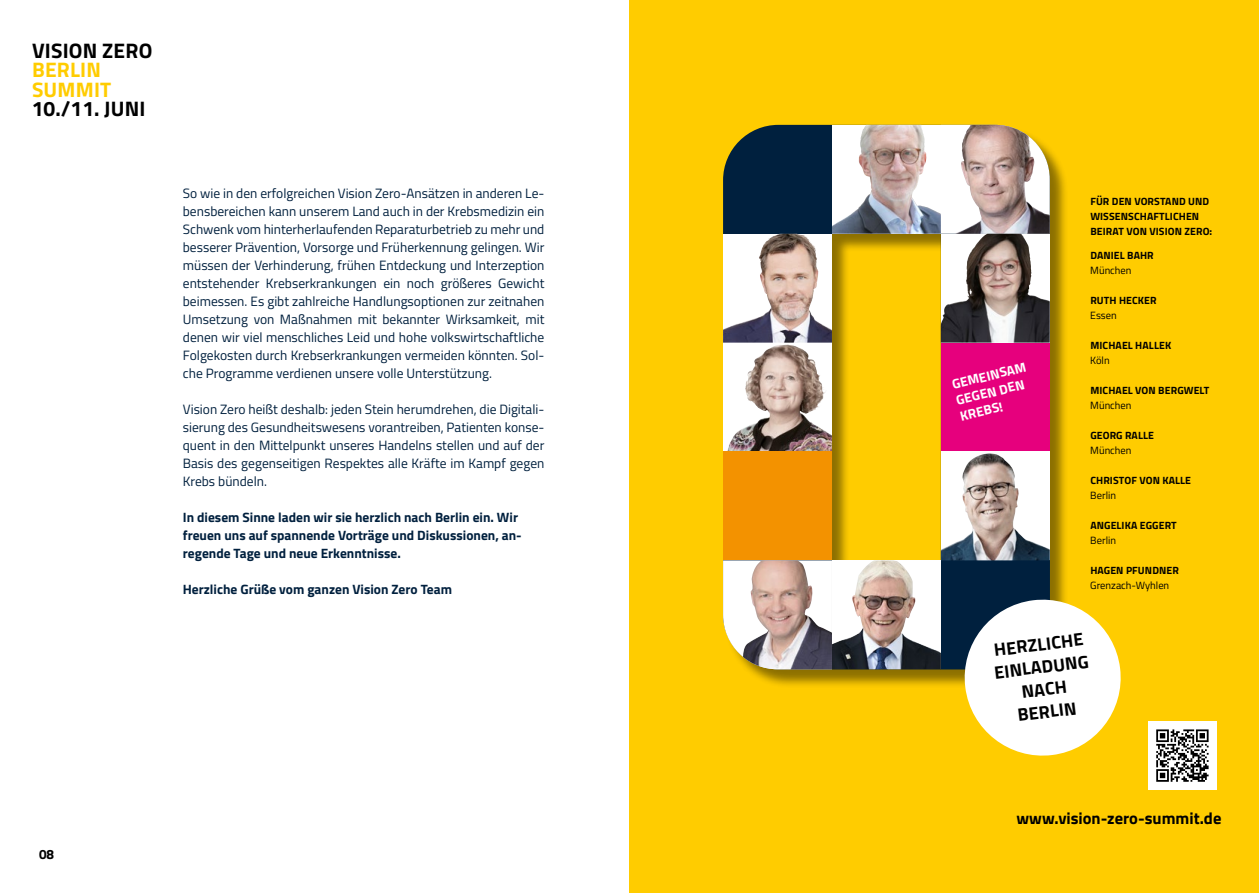
<style>
.page{position:relative;width:1259px;height:893px;background:#fff}
.page>*{position:absolute;margin:0;border:0;box-sizing:border-box;transform-origin:0 0}
.t1{font:700 21px "Titillium Web";letter-spacing:.01em;color:#000}
.t2{font:700 21px/19.5px "Titillium Web";letter-spacing:.01em;color:#fc0}
.t3{font:700 18px/22.5px "Titillium Web";color:#000;text-align:center}
.t4{font:700 16.5px "Titillium Web";color:#000}
.t5{font:13.5px/18px "Titillium Web";color:#00203e;text-align:justify}
.t6{font:700 13.5px/18px "Titillium Web";color:#00203e}
.t7{font:700 13.5px/16.5px "Titillium Web";color:#fff}
.t8{font:700 13.5px "Titillium Web";color:#000}
.t9{font:700 10.5px/15px "Titillium Web";letter-spacing:.01em;color:#000}
.t10{font:10.5px "Titillium Web";color:#000}
</style>
<div class="page">
<div style="left:629px;top:0;width:630px;height:893px;background:#fc0"></div>
<div style="left:1148px;top:722px;width:68px;height:68px;background:#fff"></div>
<svg style="left:1208px;top:729px;width:1px;height:48px"></svg>
<svg style="left:1156px;top:729px;width:52px;height:53px"></svg>
<div style="left:725px;top:127px;width:343px;height:561px;background:#000;opacity:.45"></div>
<svg style="left:723px;top:125px;width:218px;height:435px"></svg>
<svg style="left:941px;top:125px;width:13px;height:109px"></svg>
<img style="left:954px;top:125px;width:95px;height:109px">
<svg style="left:723px;top:343px;width:109px;height:108px;background:#bdb2ad"></svg>
<img style="left:745px;top:344px;width:44px;height:56px">
<svg style="left:723px;top:560px;width:20px;height:109px"></svg>
<img style="left:743px;top:560px;width:89px;height:109px">
<img style="left:723px;top:234px;width:109px;height:109px">
<img style="left:941px;top:234px;width:108px;height:109px">
<div style="left:941px;top:343px;width:108px;height:108px;background:#e6007d"></div>
<div style="left:723px;top:451px;width:109px;height:109px;background:#f39200"></div>
<img style="left:941px;top:453px;width:108px;height:107px">
<img style="left:832px;top:560px;width:109px;height:109px">
<img style="left:832px;top:125px;width:109px;height:109px">
<svg style="left:941px;top:560px;width:180px;height:196px"></svg>
<h1 class="t1" style="left:32px;top:34px;width:122px">VISION ZERO</h1>
<h1 class="t2" style="left:32px;top:59px;width:81px">BERLIN<br>SUMMIT</h1>
<h1 class="t1" style="left:32px;top:93px;width:115px">10./11. JUNI</h1>
<p class="t5" style="left:183px;top:184px;width:363px">So wie in den erfolgreichen Vision Zero-Ansätzen in anderen Le&shy;bensbereichen kann unserem Land auch in der Krebsmedizin ein Schwenk vom hinterherlaufenden Reparaturbetrieb zu mehr und besserer Prävention, Vorsorge und Früherkennung gelingen. Wir müssen der Verhinderung, frühen Entdeckung und Interzeption entstehender Krebserkrankungen ein noch größeres Gewicht beimessen. Es gibt zahlreiche Handlungsoptionen zur zeitnahen Umsetzung von Maßnahmen mit bekannter Wirksamkeit, mit denen wir viel menschliches Leid und hohe volkswirtschaftliche Folgekosten durch Krebserkrankungen vermeiden könnten. Sol&shy;che Programme verdienen unsere volle Unterstützung.</p>
<p class="t5" style="left:183px;top:400px;width:363px">Vision Zero heißt deshalb: jeden Stein herumdrehen, die Digitali&shy;sierung des Gesundheitswesens vorantreiben, Patienten konse&shy;quent in den Mittelpunkt unseres Handelns stellen und auf der Basis des gegenseitigen Respektes alle Kräfte im Kampf gegen Krebs bündeln.</p>
<p class="t6" style="left:183px;top:508px;width:340px">In diesem Sinne laden wir sie herzlich nach Berlin ein. Wir freuen uns auf spannende Vorträge und Diskussionen, an&shy;regende Tage und neue Erkenntnisse.</p>
<p class="t6" style="left:183px;top:580px;width:271px">Herzliche Grüße vom ganzen Vision Zero Team</p>
<p class="t8" style="left:39px;top:844px;width:17px">08</p>
<p class="t7" style="left:950px;top:376px;width:78px;rotate:-14deg">GEMEINSAM<br>GEGEN DEN<br>KREBS!</p>
<p class="t9" style="left:1090px;top:193px;width:123px">FÜR DEN VORSTAND UND<br>WISSENSCHAFTLICHEN<br>BEIRAT VON VISION ZERO:</p>
<p class="t9" style="left:1090px;top:247px;width:65px">DANIEL BAHR</p>
<p class="t10" style="left:1090px;top:262px;width:43px">München</p>
<p class="t9" style="left:1090px;top:292px;width:68px">RUTH HECKER</p>
<p class="t10" style="left:1090px;top:307px;width:28px">Essen</p>
<p class="t9" style="left:1090px;top:337px;width:82px">MICHAEL HALLEK</p>
<p class="t10" style="left:1090px;top:352px;width:21px">Köln</p>
<p class="t9" style="left:1090px;top:382px;width:121px">MICHAEL VON BERGWELT</p>
<p class="t10" style="left:1090px;top:397px;width:43px">München</p>
<p class="t9" style="left:1090px;top:427px;width:65px">GEORG RALLE</p>
<p class="t10" style="left:1090px;top:442px;width:43px">München</p>
<p class="t9" style="left:1090px;top:472px;width:102px">CHRISTOF VON KALLE</p>
<p class="t10" style="left:1090px;top:487px;width:27px">Berlin</p>
<p class="t9" style="left:1090px;top:517px;width:88px">ANGELIKA EGGERT</p>
<p class="t10" style="left:1090px;top:532px;width:27px">Berlin</p>
<p class="t9" style="left:1090px;top:562px;width:90px">HAGEN PFUNDNER</p>
<p class="t10" style="left:1090px;top:577px;width:80px">Grenzach-Wyhlen</p>
<h2 class="t3" style="left:990px;top:638px;width:97px;rotate:-7deg">HERZLICHE<br>EINLADUNG<br>NACH<br>BERLIN</h2>
<p class="t4" style="left:1016px;top:805px;width:206px">www.vision-zero-summit.de</p>
</div>
